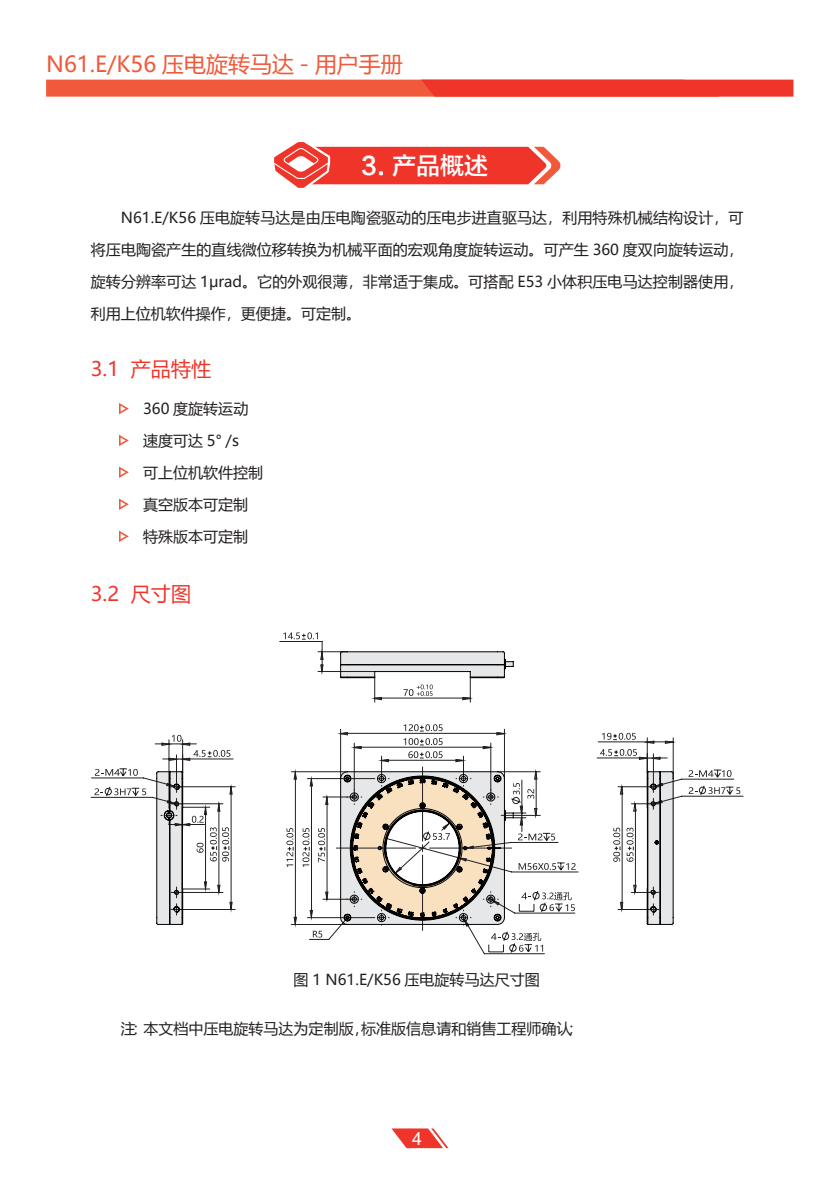
<style>
.page{position:relative;width:840px;height:1191px;background:#fff}
.page>*{position:absolute;margin:0;border:0;box-sizing:border-box;transform-origin:0 0}
.标题{font:24px "FZLTZHK GBK1 0";color:#fff}
.t1{font:22px "Microsoft Ya Hei";color:#f0593a}
.二级标题{font:20px "Microsoft Ya Hei";color:#ef342a}
.t2{font:18px "Arial";color:#fff}
.正文-1{font:15px/32px "Microsoft Ya Hei";color:#231f20;text-align:justify}
</style>
<div class="page">
<svg style="left:46px;top:80px;width:747px;height:17px;background:#ef4a35"></svg>
<svg style="left:391px;top:1128px;width:57px;height:20px"></svg>
<svg style="left:274px;top:142px;width:287px;height:46px"></svg>
<svg style="left:119px;top:435px;width:10px;height:11px"></svg>
<svg style="left:119px;top:403px;width:10px;height:11px"></svg>
<svg style="left:119px;top:466px;width:10px;height:12px"></svg>
<svg style="left:119px;top:498px;width:10px;height:12px"></svg>
<svg style="left:119px;top:530px;width:10px;height:12px"></svg>
<svg style="left:283px;top:632px;width:35px;height:8px"></svg>
<svg style="left:90px;top:641px;width:653px;height:313px"></svg>
<svg style="left:156px;top:650px;width:517px;height:275px"></svg>
<h2 class="t1" style="left:46px;top:50px;width:358px">N61.E/K56 压电旋转马达 - 用户手册</h2>
<p class="标题" style="left:361px;top:152px;width:128px">3. 产品概述</p>
<p class="正文-1" style="left:91px;top:201px;width:653px;text-indent:30px">N61.E/K56 压电旋转马达是由压电陶瓷驱动的压电步进直驱马达，利用特殊机械结构设计，可将压电陶瓷产生的直线微位移转换为机械平面的宏观角度旋转运动。可产生 360 度双向旋转运动，旋转分辨率可达 1μrad。它的外观很薄，非常适于集成。可搭配 E53 小体积压电马达控制器使用，利用上位机软件操作，更便捷。可定制。</p>
<p class="二级标题" style="left:91px;top:355px;width:122px">3.1 产品特性</p>
<p class="正文-1" style="left:143px;top:392px;width:107px">360 度旋转运动</p>
<p class="正文-1" style="left:143px;top:424px;width:97px">速度可达 5° /s</p>
<p class="正文-1" style="left:143px;top:456px;width:121px">可上位机软件控制</p>
<p class="正文-1" style="left:143px;top:488px;width:106px">真空版本可定制</p>
<p class="正文-1" style="left:143px;top:520px;width:106px">特殊版本可定制</p>
<p class="二级标题" style="left:91px;top:580px;width:102px">3.2 尺寸图</p>
<p class="正文-1" style="left:293px;top:962px;width:247px">图 1 N61.E/K56 压电旋转马达尺寸图</p>
<p class="正文-1" style="left:121px;top:1011px;width:463px">注：本文档中压电旋转马达为定制版，标准版信息请和销售工程师确认；</p>
<p class="t2" style="left:412px;top:1126px;width:12px">4</p>
</div>
